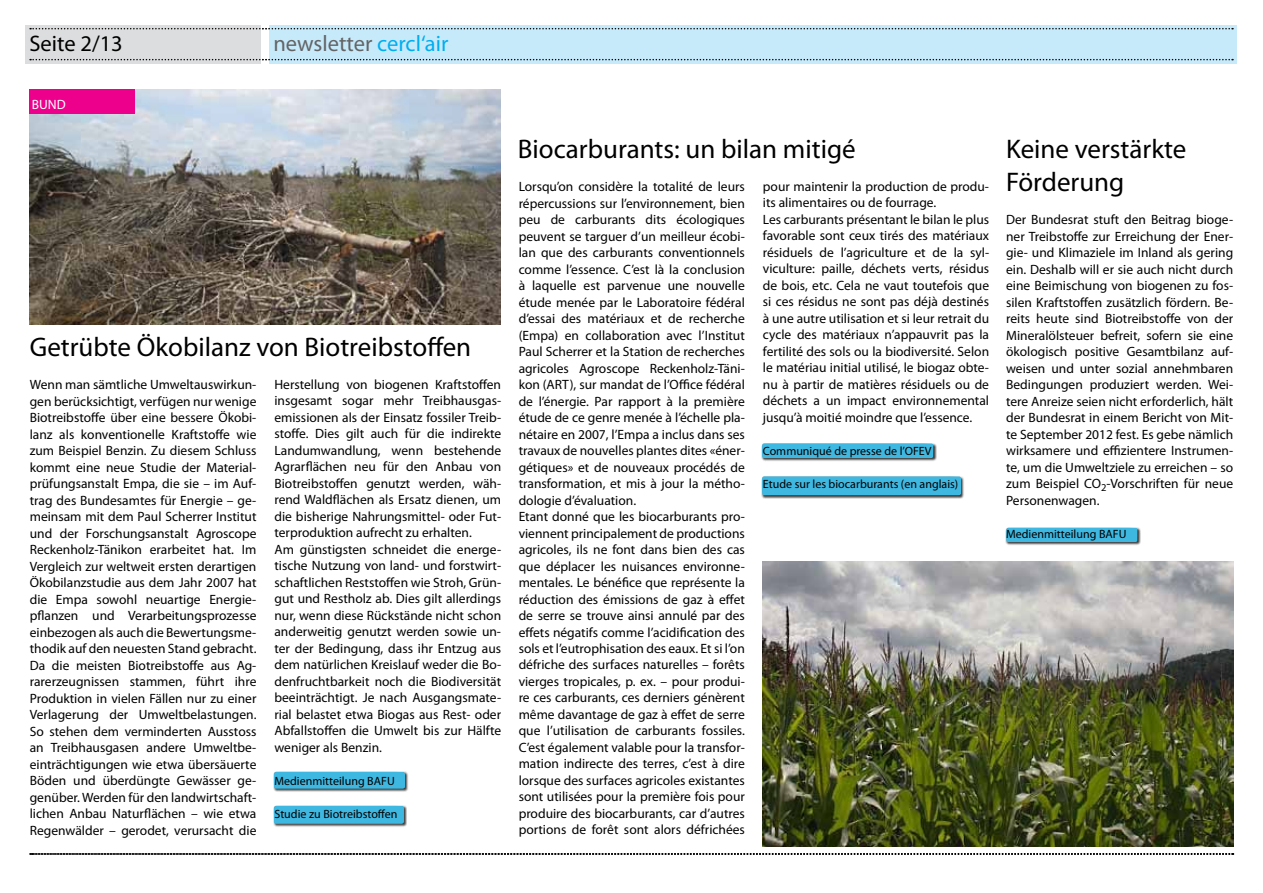
<style>
.page{position:relative;width:1263px;height:893px;background:#fff}
.page>*{position:absolute;margin:0;border:0;box-sizing:border-box;transform-origin:0 0}
.t1{font:27px/33px "Myriad Pro";color:#000}
.t2{font:22.5px "Myriad Pro";color:#636466}
.t3{font:22.5px "Myriad Pro";color:#000}
.t4{font:13.5px/16.5px "Myriad Pro";color:#000}
.t5{font:13.5px "Myriad Pro";color:#fff}
.t6{font:12px "Myriad Pro";color:#000}
.s1{color:#00aeef}
</style>
<div class="page">
<div style="left:269px;top:26px;width:968px;height:38px;background:#c7eafb"></div>
<div style="left:26px;top:26px;width:235px;height:38px;background:#dcddde"></div>
<svg style="left:30px;top:28px;width:1203px;height:1px"></svg>
<svg style="left:30px;top:59px;width:1203px;height:1px"></svg>
<svg style="left:30px;top:853px;width:1203px;height:2px;background:#626262"></svg>
<img style="left:30px;top:90px;width:471px;height:235px">
<img style="left:762px;top:561px;width:471px;height:285px">
<div style="left:30px;top:90px;width:105px;height:24px;background:#ec008c"></div>
<div style="left:761px;top:443px;width:176px;height:19px;background:#000;opacity:.75"></div>
<div style="left:761px;top:442px;width:174px;height:18px;background:#000;opacity:.3"></div>
<div style="left:761px;top:476px;width:203px;height:23px;background:#000;opacity:.75"></div>
<div style="left:761px;top:474px;width:202px;height:21px;background:#000;opacity:.3"></div>
<div style="left:1006px;top:527px;width:135px;height:19px;background:#000;opacity:.75"></div>
<div style="left:1005px;top:526px;width:135px;height:16px;background:#000;opacity:.3"></div>
<div style="left:273px;top:771px;width:135px;height:21px;background:#000;opacity:.75"></div>
<div style="left:273px;top:770px;width:135px;height:19px;background:#000;opacity:.3"></div>
<div style="left:273px;top:805px;width:134px;height:22px;background:#989898"></div>
<div style="left:273px;top:804px;width:133px;height:21px;background:#000;opacity:.3"></div>
<h2 class="t3" style="left:29px;top:29px;width:95px">Seite 2/13</h2>
<h2 class="t2" style="left:273px;top:29px;width:176px">newsletter <span class="s1">cercl‘air</span></h2>
<h2 class="t3" style="left:100px;top:29px;width:13px">5</h2>
<p class="t5" style="left:32px;top:96px;width:35px">BUND</p>
<h1 class="t1" style="left:30px;top:330px;width:443px">Getrübte Ökobilanz von Biotreibstoffen</h1>
<p class="t4" style="left:30px;top:376px;width:228px;text-align:justify">Wenn man sämtliche Umweltauswirkun&shy;gen berücksichtigt, verfügen nur wenige Biotreibstoffe über eine bessere Ökobi&shy;lanz als konventionelle Kraftstoffe wie zum Beispiel Benzin. Zu diesem Schluss kommt eine neue Studie der Material&shy;prüfungsanstalt Empa, die sie – im Auf&shy;trag des Bundesamtes für Energie – ge&shy;meinsam mit dem Paul Scherrer Institut und der Forschungsanstalt Agroscope Reckenholz-Tänikon erarbeitet hat. Im Vergleich zur weltweit ersten derartigen Ökobilanzstudie aus dem Jahr 2007 hat die Empa sowohl neuartige Energie&shy;pflanzen und Verarbeitungsprozesse einbezogen als auch die Bewertungsme&shy;thodik auf den neuesten Stand gebracht.<br>Da die meisten Biotreibstoffe aus Ag&shy;rarerzeugnissen stammen, führt ihre Produktion in vielen Fällen nur zu einer Verlagerung der Umweltbelastungen.<br>So stehen dem verminderten Ausstoss an Treibhausgasen andere Umweltbe&shy;einträchtigungen wie etwa übersäuerte Böden und überdüngte Gewässer ge&shy;genüber. Werden für den landwirtschaft&shy;lichen Anbau Naturflächen – wie etwa Regenwälder – gerodet, verursacht die</p>
<p class="t4" style="left:274px;top:376px;width:228px">Herstellung von biogenen Kraftstoffen insgesamt sogar mehr Treibhausgas&shy;emissionen als der Einsatz fossiler Treib&shy;stoffe. Dies gilt auch für die indirekte Landumwandlung, wenn bestehende Agrarflächen neu für den Anbau von Biotreibstoffen genutzt werden, wäh&shy;rend Waldflächen als Ersatz dienen, um die bisherige Nahrungsmittel- oder Fut&shy;terproduktion aufrecht zu erhalten.<br>Am günstigsten schneidet die energe&shy;tische Nutzung von land- und forstwirt&shy;schaftlichen Reststoffen wie Stroh, Grün&shy;gut und Restholz ab. Dies gilt allerdings nur, wenn diese Rückstände nicht schon anderweitig genutzt werden sowie un&shy;ter der Bedingung, dass ihr Entzug aus dem natürlichen Kreislauf weder die Bo&shy;denfruchtbarkeit noch die Biodiversität beeinträchtigt. Je nach Ausgangsmate&shy;rial belastet etwa Biogas aus Rest- oder Abfallstoffen die Umwelt bis zur Hälfte weniger als Benzin.</p>
<p class="t6" style="left:274px;top:774px;width:122px">Medienmitteilung BAFU</p>
<p class="t6" style="left:274px;top:807px;width:124px">Studie zu Biotreibstoffen</p>
<h1 class="t1" style="left:518px;top:132px;width:339px">Biocarburants: un bilan mitigé</h1>
<p class="t4" style="left:519px;top:178px;width:228px">Lorsqu’on considère la totalité de leurs répercussions sur l’environnement, bien peu de carburants dits écologiques peuvent se targuer d’un meilleur écobi&shy;lan que des carburants conventionnels comme l’essence. C’est là la conclusion à laquelle est parvenue une nouvelle étude menée par le Laboratoire fédéral d’essai des matériaux et de recherche (Empa) en collaboration avec l’Institut Paul Scherrer et la Station de recherches agricoles Agroscope Reckenholz-Täni&shy;kon (ART), sur mandat de l’Office fédéral de l’énergie. Par rapport à la première étude de ce genre menée à l’échelle pla&shy;nétaire en 2007, l’Empa a inclus dans ses travaux de nouvelles plantes dites «éner&shy;gétiques» et de nouveaux procédés de transformation, et mis à jour la métho&shy;dologie d’évaluation.<br>Etant donné que les biocarburants pro&shy;viennent principalement de productions agricoles, ils ne font dans bien des cas que déplacer les nuisances environne&shy;mentales. Le bénéfice que représente la réduction des émissions de gaz à effet de serre se trouve ainsi annulé par des effets négatifs comme l’acidification des sols et l’eutrophisation des eaux. Et si l’on défriche des surfaces naturelles – forêts vierges tropicales, p. ex. – pour produi&shy;re ces carburants, ces derniers génèrent même davantage de gaz à effet de serre que l’utilisation de carburants fossiles.<br>C’est également valable pour la transfor&shy;mation indirecte des terres, c’est à dire lorsque des surfaces agricoles existantes sont utilisées pour la première fois pour produire des biocarburants, car d’autres portions de forêt sont alors défrichées</p>
<p class="t4" style="left:763px;top:178px;width:228px">pour maintenir la production de produ&shy;its alimentaires ou de fourrage.<br>Les carburants présentant le bilan le plus favorable sont ceux tirés des matériaux résiduels de l’agriculture et de la syl&shy;viculture: paille, déchets verts, résidus de bois, etc. Cela ne vaut toutefois que si ces résidus ne sont pas déjà destinés à une autre utilisation et si leur retrait du cycle des matériaux n’appauvrit pas la fertilité des sols ou la biodiversité. Selon le matériau initial utilisé, le biogaz obte&shy;nu à partir de matières résiduels ou de déchets a un impact environnemental jusqu’à moitié moindre que l’essence.</p>
<p class="t6" style="left:763px;top:444px;width:170px">Communiqué de presse de l’OFEV</p>
<p class="t6" style="left:763px;top:477px;width:197px">Etude sur les biocarburants (en anglais)</p>
<h1 class="t1" style="left:1006px;top:132px;width:182px">Keine verstärkte<br>Förderung</h1>
<p class="t4" style="left:1006px;top:211px;width:229px;text-align:justify">Der Bundesrat stuft den Beitrag bioge&shy;ner Treibstoffe zur Erreichung der Ener&shy;gie- und Klimaziele im Inland als gering ein. Deshalb will er sie auch nicht durch eine Beimischung von biogenen zu fos&shy;silen Kraftstoffen zusätzlich fördern. Be&shy;reits heute sind Biotreibstoffe von der Mineralölsteuer befreit, sofern sie eine ökologisch positive Gesamtbilanz auf&shy;weisen und unter sozial annehmbaren Bedingungen produziert werden. Wei&shy;tere Anreize seien nicht erforderlich, hält der Bundesrat in einem Bericht von Mit&shy;te September 2012 fest. Es gebe nämlich wirksamere und effizientere Instrumen&shy;te, um die Umweltziele zu erreichen – so zum Beispiel CO<sub>2</sub>-Vorschriften für neue Personenwagen.</p>
<p class="t6" style="left:1006px;top:526px;width:122px">Medienmitteilung BAFU</p>
</div>
